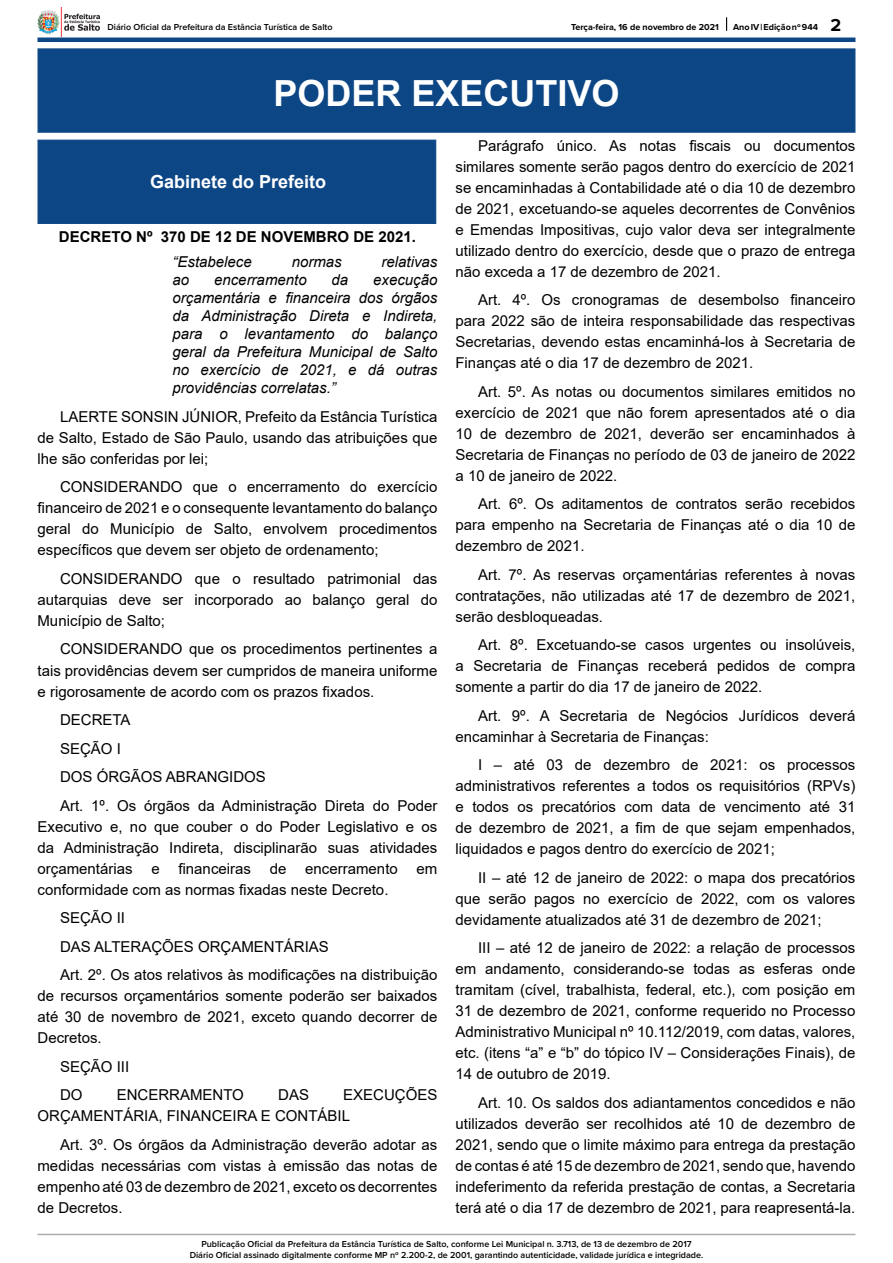
<style>
.page{position:relative;width:893px;height:1263px;background:#fff}
.page>*{position:absolute;margin:0;border:0;box-sizing:border-box;transform-origin:0 0}
.t1{font:700 36px "Arial";color:#fff}
.t2{font:700 18px "Arial";color:#fff}
._2_-_Corpo{font:15px/21px "Arial";color:#000;text-align:justify}
._3_-_Ementa{font:italic 15px/18px "Arial";color:#000;text-align:justify}
._1_-_Cabeçalho{font:700 15px "Arial";color:#000}
.t3{font:600 9px/10.8px "Proxima Nova";color:#000;text-align:center}
.t4{font:700 9px "Proxima Nova";color:#000}
.s1{font-size:18px}
</style>
<div class="page">
<hr style="left:38px;top:38px;width:817px;height:4px;background:#0c4685">
<svg style="left:726px;top:17px;width:1px;height:14px"></svg>
<img style="left:38px;top:8px;width:62px;height:28px">
<hr style="left:37px;top:1234px;width:818px;height:1px;background:#aaacaf">
<div style="left:38px;top:140px;width:398px;height:84px;background:#0c4685"></div>
<div style="left:38px;top:48px;width:817px;height:85px;background:#0c4685;border:1px solid #0c4685"></div>
<p class="t3" style="left:107px;top:21px;width:227px">Diário Oficial da Prefeitura da Estância Turística de Salto</p>
<p class="t4" style="left:571px;top:20px;width:149px">Terça-feira, 16 de novembro de 2021</p>
<p class="t4" style="left:733px;top:20px;width:110px">Ano IV | Edição nº 944 <span class="s1">2</span></p>
<p class="t1" style="left:273px;top:68px;width:348px">PODER EXECUTIVO</p>
<p class="t2" style="left:150px;top:169px;width:178px">Gabinete do Prefeito</p>
<p class="_1_-_Cabeçalho" style="left:59px;top:226px;width:358px">DECRETO Nº 370 DE 12 DE NOVEMBRO DE 2021.</p>
<p class="_3_-_Ementa" style="left:172px;top:253px;width:81px">“Estabelece</p>
<p class="_3_-_Ementa" style="left:292px;top:253px;width:52px">normas</p>
<p class="_3_-_Ementa" style="left:382px;top:253px;width:57px">relativas</p>
<p class="_3_-_Ementa" style="left:172px;top:271px;width:18px">ao</p>
<p class="_3_-_Ementa" style="left:214px;top:271px;width:94px">encerramento</p>
<p class="_3_-_Ementa" style="left:332px;top:271px;width:18px">da</p>
<p class="_3_-_Ementa" style="left:172px;top:271px;width:266px;text-indent:201px">execução orçamentária e financeira dos órgãos da Administração Direta e Indireta, para o levantamento do balanço geral da Prefeitura Municipal de Salto no exercício de 2021, e dá outras providências correlatas.”</p>
<p class="_2_-_Corpo" style="left:38px;top:406px;width:401px;text-indent:22px">LAERTE SONSIN JÚNIOR, Prefeito da Estância Turística de Salto, Estado de São Paulo, usando das atribuições que lhe são conferidas por lei;</p>
<p class="_2_-_Corpo" style="left:38px;top:477px;width:401px;text-indent:22px">CONSIDERANDO que o encerramento do exercício financeiro de 2021 e o consequente levantamento do balanço geral do Município de Salto, envolvem procedimentos específicos que devem ser objeto de ordenamento;</p>
<p class="_2_-_Corpo" style="left:38px;top:568px;width:401px;text-indent:22px">CONSIDERANDO que o resultado patrimonial das autarquias deve ser incorporado ao balanço geral do Município de Salto;</p>
<p class="_2_-_Corpo" style="left:38px;top:639px;width:401px;text-indent:22px">CONSIDERANDO que os procedimentos pertinentes a tais providências devem ser cumpridos de maneira uniforme e rigorosamente de acordo com os prazos fixados.</p>
<p class="_2_-_Corpo" style="left:60px;top:709px;width:72px">DECRETA</p>
<p class="_2_-_Corpo" style="left:60px;top:738px;width:62px">SEÇÃO I</p>
<p class="_2_-_Corpo" style="left:60px;top:766px;width:207px">DOS ÓRGÃOS ABRANGIDOS</p>
<p class="_2_-_Corpo" style="left:38px;top:795px;width:401px;text-indent:22px">Art. 1º. Os órgãos da Administração Direta do Poder Executivo e, no que couber o do Poder Legislativo e os da Administração Indireta, disciplinarão suas atividades orçamentárias</p>
<p class="_2_-_Corpo" style="left:151px;top:858px;width:10px">e</p>
<p class="_2_-_Corpo" style="left:178px;top:858px;width:74px">financeiras</p>
<p class="_2_-_Corpo" style="left:270px;top:858px;width:18px">de</p>
<p class="_2_-_Corpo" style="left:305px;top:858px;width:94px">encerramento</p>
<p class="_2_-_Corpo" style="left:417px;top:858px;width:22px">em</p>
<p class="_2_-_Corpo" style="left:38px;top:879px;width:352px">conformidade com as normas fixadas neste Decreto.</p>
<p class="_2_-_Corpo" style="left:60px;top:907px;width:67px">SEÇÃO II</p>
<p class="_2_-_Corpo" style="left:60px;top:936px;width:270px">DAS ALTERAÇÕES ORÇAMENTÁRIAS</p>
<p class="_2_-_Corpo" style="left:38px;top:964px;width:401px;text-indent:22px">Art. 2º. Os atos relativos às modificações na distribuição de recursos orçamentários somente poderão ser baixados até 30 de novembro de 2021, exceto quando decorrer de Decretos.</p>
<p class="_2_-_Corpo" style="left:60px;top:1056px;width:71px">SEÇÃO III</p>
<p class="_2_-_Corpo" style="left:60px;top:1084px;width:24px">DO</p>
<p class="_2_-_Corpo" style="left:117px;top:1084px;width:129px">ENCERRAMENTO</p>
<p class="_2_-_Corpo" style="left:278px;top:1084px;width:32px">DAS</p>
<p class="_2_-_Corpo" style="left:38px;top:1084px;width:401px;text-indent:306px">EXECUÇÕES<br>ORÇAMENTÁRIA, FINANCEIRA E CONTÁBIL</p>
<p class="_2_-_Corpo" style="left:38px;top:1134px;width:401px;text-indent:22px">Art. 3º. Os órgãos da Administração deverão adotar as medidas necessárias com vistas à emissão das notas de empenho até 03 de dezembro de 2021, exceto os decorrentes de Decretos.</p>
<p class="_2_-_Corpo" style="left:455px;top:135px;width:401px;text-indent:22px">Parágrafo único. As notas fiscais ou documentos similares somente serão pagos dentro do exercício de 2021 se encaminhadas à Contabilidade até o dia 10 de dezembro de 2021, excetuando-se aqueles decorrentes de Convênios e Emendas Impositivas, cujo valor deva ser integralmente utilizado dentro do exercício, desde que o prazo de entrega não exceda a 17 de dezembro de 2021.</p>
<p class="_2_-_Corpo" style="left:455px;top:289px;width:401px;text-indent:22px">Art. 4º. Os cronogramas de desembolso financeiro para 2022 são de inteira responsabilidade das respectivas Secretarias, devendo estas encaminhá-los à Secretaria de Finanças até o dia 17 de dezembro de 2021.</p>
<p class="_2_-_Corpo" style="left:455px;top:381px;width:401px;text-indent:22px">Art. 5º. As notas ou documentos similares emitidos no exercício de 2021 que não forem apresentados até o dia 10 de dezembro de 2021, deverão ser encaminhados à Secretaria de Finanças no período de 03 de janeiro de 2022 a 10 de janeiro de 2022.</p>
<p class="_2_-_Corpo" style="left:455px;top:493px;width:401px;text-indent:22px">Art. 6º. Os aditamentos de contratos serão recebidos para empenho na Secretaria de Finanças até o dia 10 de dezembro de 2021.</p>
<p class="_2_-_Corpo" style="left:455px;top:564px;width:401px;text-indent:22px">Art. 7º. As reservas orçamentárias referentes à novas contratações, não utilizadas até 17 de dezembro de 2021, serão desbloqueadas.</p>
<p class="_2_-_Corpo" style="left:455px;top:634px;width:401px;text-indent:22px">Art. 8º. Excetuando-se casos urgentes ou insolúveis, a Secretaria de Finanças receberá pedidos de compra somente a partir do dia 17 de janeiro de 2022.</p>
<p class="_2_-_Corpo" style="left:455px;top:705px;width:401px;text-indent:22px">Art. 9º. A Secretaria de Negócios Jurídicos deverá encaminhar à Secretaria de Finanças:</p>
<p class="_2_-_Corpo" style="left:455px;top:754px;width:401px;text-indent:22px">I – até 03 de dezembro de 2021: os processos administrativos referentes a todos os requisitórios (RPVs) e todos os precatórios com data de vencimento até 31 de dezembro de 2021, a fim de que sejam empenhados, liquidados e pagos dentro do exercício de 2021;</p>
<p class="_2_-_Corpo" style="left:455px;top:867px;width:401px;text-indent:22px">II – até 12 de janeiro de 2022: o mapa dos precatórios que serão pagos no exercício de 2022, com os valores devidamente atualizados até 31 de dezembro de 2021;</p>
<p class="_2_-_Corpo" style="left:455px;top:937px;width:401px;text-indent:22px">III – até 12 de janeiro de 2022: a relação de processos em andamento, considerando-se todas as esferas onde tramitam (cível, trabalhista, federal, etc.), com posição em 31 de dezembro de 2021, conforme requerido no Processo Administrativo Municipal nº 10.112/2019, com datas, valores, etc. (itens “a” e “b” do tópico IV – Considerações Finais), de 14 de outubro de 2019.</p>
<p class="_2_-_Corpo" style="left:455px;top:1092px;width:401px;text-indent:22px">Art. 10. Os saldos dos adiantamentos concedidos e não utilizados deverão ser recolhidos até 10 de dezembro de 2021, sendo que o limite máximo para entrega da prestação de contas é até 15 de dezembro de 2021, sendo que, havendo indeferimento da referida prestação de contas, a Secretaria terá até o dia 17 de dezembro de 2021, para reapresentá-la.</p>
<p class="t3" style="left:190px;top:1238px;width:515px">Publicação Oficial da Prefeitura da Estância Turística de Salto, conforme Lei Municipal n. 3.713, de 13 de dezembro de 2017<br>Diário Oficial assinado digitalmente conforme MP nº 2.200-2, de 2001, garantindo autenticidade, validade jurídica e integridade.</p>
</div>
